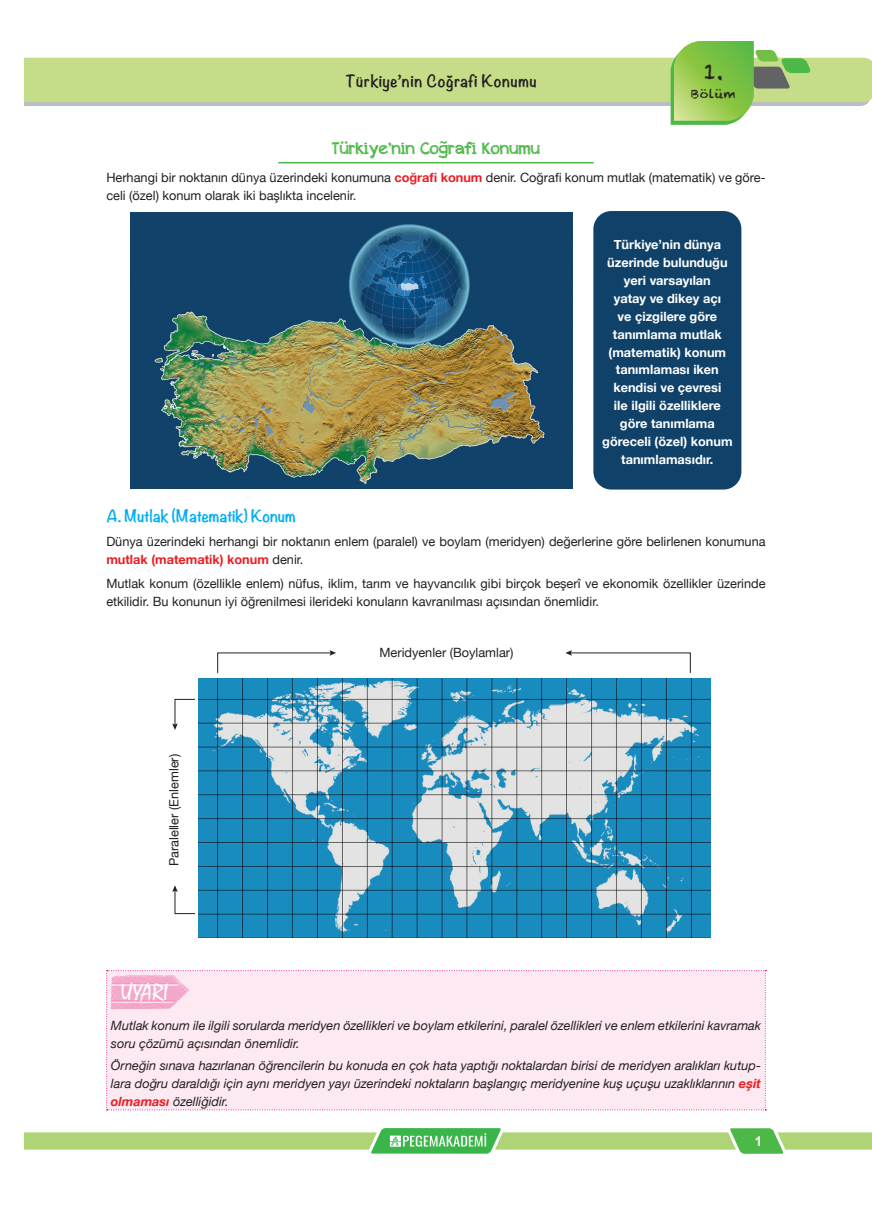
<style>
.page{position:relative;width:872px;height:1212px;background:#fff}
.page>*{position:absolute;margin:0;border:0;box-sizing:border-box;transform-origin:0 0}
.t1{font:24px "Mistral";color:#fff}
.t2{font:21px "Chalkduster";color:#231f20}
.baslik_1{font:16.5px "Pegem Appleberry";color:#4cb848}
.t3{font:700 15px "Noteworthy";letter-spacing:.04em;color:#231f20}
.baslik_2{font:700 15px "Noteworthy";color:#00aeef}
.t4{font:700 13.5px "TR Arial";color:#fff}
.METİN{font:12.75px/17.9px "Helvetica Neue";color:#231f20}
.dikkat{font:italic 12.75px/17.9px "Helvetica Neue";color:#231f20}
.numarasızsorukokuacık{font:700 12.75px/17.9px "Helvetica Neue";color:#fff;text-align:center}
.t5{font:12px "Chalkduster";letter-spacing:.02em;color:#231f20}
.s1{font-weight:700;color:#ee1d23}
</style>
<div class="page">
<svg style="left:24px;top:41px;width:848px;height:84px"></svg>
<svg style="left:24px;top:1128px;width:848px;height:26px"></svg>
<hr style="left:278px;top:162px;width:315px;height:1px;background:#4cb848">
<div style="left:593px;top:211px;width:148px;height:278px;background:#104269;border-radius:18px"></div>
<img style="left:131px;top:212px;width:442px;height:277px">
<img style="left:199px;top:679px;width:511px;height:258px">
<svg style="left:217px;top:650px;width:119px;height:23px"></svg>
<svg style="left:565px;top:650px;width:126px;height:23px"></svg>
<svg style="left:172px;top:885px;width:23px;height:29px"></svg>
<svg style="left:172px;top:699px;width:23px;height:31px"></svg>
<div style="left:106px;top:970px;width:660px;height:140px;background:#fce9f1"></div>
<p class="t3" style="left:346px;top:67px;width:192px">Türkiye’nin Coğrafi Konumu</p>
<h2 class="t2" style="left:703px;top:60px;width:21px">1.</h2>
<p class="t5" style="left:691px;top:87px;width:46px">Bölüm</p>
<p class="baslik_1" style="left:332px;top:136px;width:209px">Türkiye’nin Coğrafi Konumu</p>
<p class="METİN" style="left:106px;top:169px;width:661px">Herhangi bir noktanın dünya üzerindeki konumuna <span class="s1">coğrafi konum</span> denir. Coğrafi konum mutlak (matematik) ve göre&shy;celi (özel) konum olarak iki başlıkta incelenir.</p>
<p class="numarasızsorukokuacık" style="left:602px;top:236px;width:132px">Türkiye’nin dünya üzerinde bulunduğu yeri varsayılan<br>yatay ve dikey açı<br>ve çizgilere göre tanımlama mutlak (matematik) konum tanımlaması iken kendisi ve çevresi<br>ile ilgili özelliklere göre tanımlama göreceli (özel) konum tanımlamasıdır.</p>
<p class="baslik_2" style="left:106px;top:502px;width:191px">A. Mutlak (Matematik) Konum</p>
<p class="METİN" style="left:106px;top:533px;width:661px">Dünya üzerindeki herhangi bir noktanın enlem (paralel) ve boylam (meridyen) değerlerine göre belirlenen konumuna <span class="s1">mutlak (matematik) konum</span> denir.</p>
<p class="METİN" style="left:106px;top:575px;width:661px">Mutlak konum (özellikle enlem) nüfus, iklim, tarım ve hayvancılık gibi birçok beşerî ve ekonomik özellikler üzerinde etkilidir. Bu konunun iyi öğrenilmesi ilerideki konuların kavranılması açısından önemlidir.</p>
<p class="METİN" style="left:379px;top:644px;width:135px">Meridyenler (Boylamlar)</p>
<p class="METİN" style="left:166px;top:866px;width:114px;rotate:-90deg">Paraleller (Enlemler)</p>
<p class="t1" style="left:121px;top:979px;width:49px">UYARI</p>
<p class="dikkat" style="left:111px;top:1017px;width:651px">Mutlak konum ile ilgili sorularda meridyen özellikleri ve boylam etkilerini, paralel özellikleri ve enlem etkilerini kavramak soru çözümü açısından önemlidir.</p>
<p class="dikkat" style="left:111px;top:1057px;width:651px;text-align:justify">Örneğin sınava hazırlanan öğrencilerin bu konuda en çok hata yaptığı noktalardan birisi de meridyen aralıkları kutup&shy;lara doğru daraldığı için aynı meridyen yayı üzerindeki noktaların başlangıç meridyenine kuş uçuşu uzaklıklarının <span class="s1">eşit olmaması</span> özelliğidir.</p>
<p class="t4" style="left:754px;top:1131px;width:9px">1</p>
</div>
